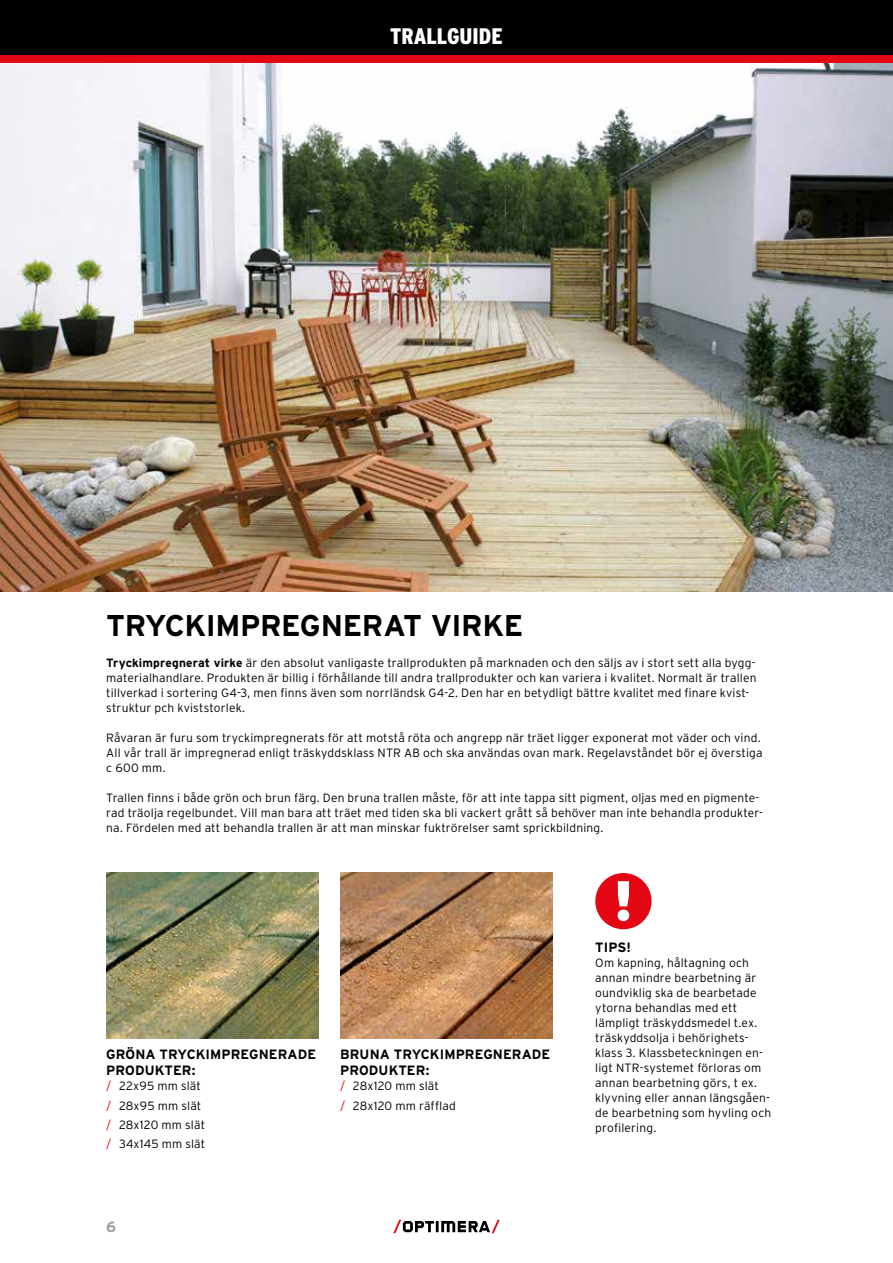
<style>
.page{position:relative;width:893px;height:1263px;background:#fff}
.page>*{position:absolute;margin:0;border:0;box-sizing:border-box;transform-origin:0 0}
.t1{font:700 30px "Interstate";letter-spacing:-.015em;color:#000}
.t2{font:900 condensed 22.5px "Interstate";color:#fff}
.t3{font:700 15px "Interstate";color:#9ca0a3}
.t4{font:700 13.5px/16.2px "Interstate";letter-spacing:.005em;color:#000}
.t5{font:300 12px/15px "Interstate";letter-spacing:.015em;color:#000}
.s1{font-weight:700}
.s2{color:#e30613}
</style>
<div class="page">
<div style="left:0;top:0;width:893px;height:55px;background:#000"></div>
<div style="left:0;top:55px;width:893px;height:9px;background:#e30613"></div>
<svg style="left:393px;top:1220px;width:107px;height:13px"></svg>
<img style="left:0;top:64px;width:893px;height:527px">
<img style="left:340px;top:873px;width:213px;height:165px">
<img style="left:106px;top:873px;width:213px;height:165px">
<div style="left:595px;top:873px;width:57px;height:56px;background:#e30613;border-radius:50%"></div>
<svg style="left:618px;top:881px;width:11px;height:40px"></svg>
<h2 class="t2" style="left:390px;top:22px;width:114px">TRALLGUIDE</h2>
<h1 class="t1" style="left:106px;top:607px;width:418px">TRYCKIMPREGNERAT VIRKE</h1>
<p class="t5" style="left:106px;top:655px;width:652px"><span class="s1">Tryckimpregnerat virke</span> är den absolut vanligaste trallprodukten på marknaden och den säljs av i stort sett alla bygg&shy;materialhandlare. Produkten är billig i förhållande till andra trallprodukter och kan variera i kvalitet. Normalt är trallen tillverkad i sortering G4-3, men finns även som norrländsk G4-2. Den har en betydligt bättre kvalitet med finare kvist&shy;struktur pch kviststorlek.</p>
<p class="t5" style="left:106px;top:730px;width:658px">Råvaran är furu som tryckimpregnerats för att motstå röta och angrepp när träet ligger exponerat mot väder och vind.<br>All vår trall är impregnerad enligt träskyddsklass NTR AB och ska användas ovan mark. Regelavståndet bör ej överstiga c 600 mm.</p>
<p class="t5" style="left:106px;top:790px;width:658px">Trallen finns i både grön och brun färg. Den bruna trallen måste, för att inte tappa sitt pigment, oljas med en pigmente&shy;rad träolja regelbundet. Vill man bara att träet med tiden ska bli vackert grått så behöver man inte behandla produkter&shy;na. Fördelen med att behandla trallen är att man minskar fuktrörelser samt sprickbildning.</p>
<p class="t4" style="left:106px;top:1046px;width:211px">GRÖNA TRYCKIMPREGNERADE<br>PRODUKTER:</p>
<p class="t5" style="left:106px;top:1076px;width:100px;line-height:19.2px"><span class="s2">/</span> 22x95 mm slät <span class="s2">/</span> 28x95 mm slät <span class="s2">/</span> 28x120 mm slät <span class="s2">/</span> 34x145 mm slät</p>
<p class="t4" style="left:340px;top:1046px;width:212px">BRUNA TRYCKIMPREGNERADE<br>PRODUKTER:</p>
<p class="t5" style="left:340px;top:1076px;width:117px;line-height:19.2px"><span class="s2">/</span> 28x120 mm slät<br><span class="s2">/</span> 28x120 mm räfflad</p>
<p class="t3" style="left:106px;top:1217px;width:11px">6</p>
<p class="t4" style="left:595px;top:939px;width:37px">TIPS!</p>
<p class="t5" style="left:595px;top:955px;width:177px">Om kapning, håltagning och annan mindre bearbetning är oundviklig ska de bearbetade ytorna behandlas med ett lämpligt träskyddsmedel t.ex. träskyddsolja i behörighets&shy;klass 3. Klassbeteckningen en&shy;ligt NTR-systemet förloras om annan bearbetning görs, t ex. klyvning eller annan längsgåen&shy;de bearbetning som hyvling och profilering.</p>
</div>
